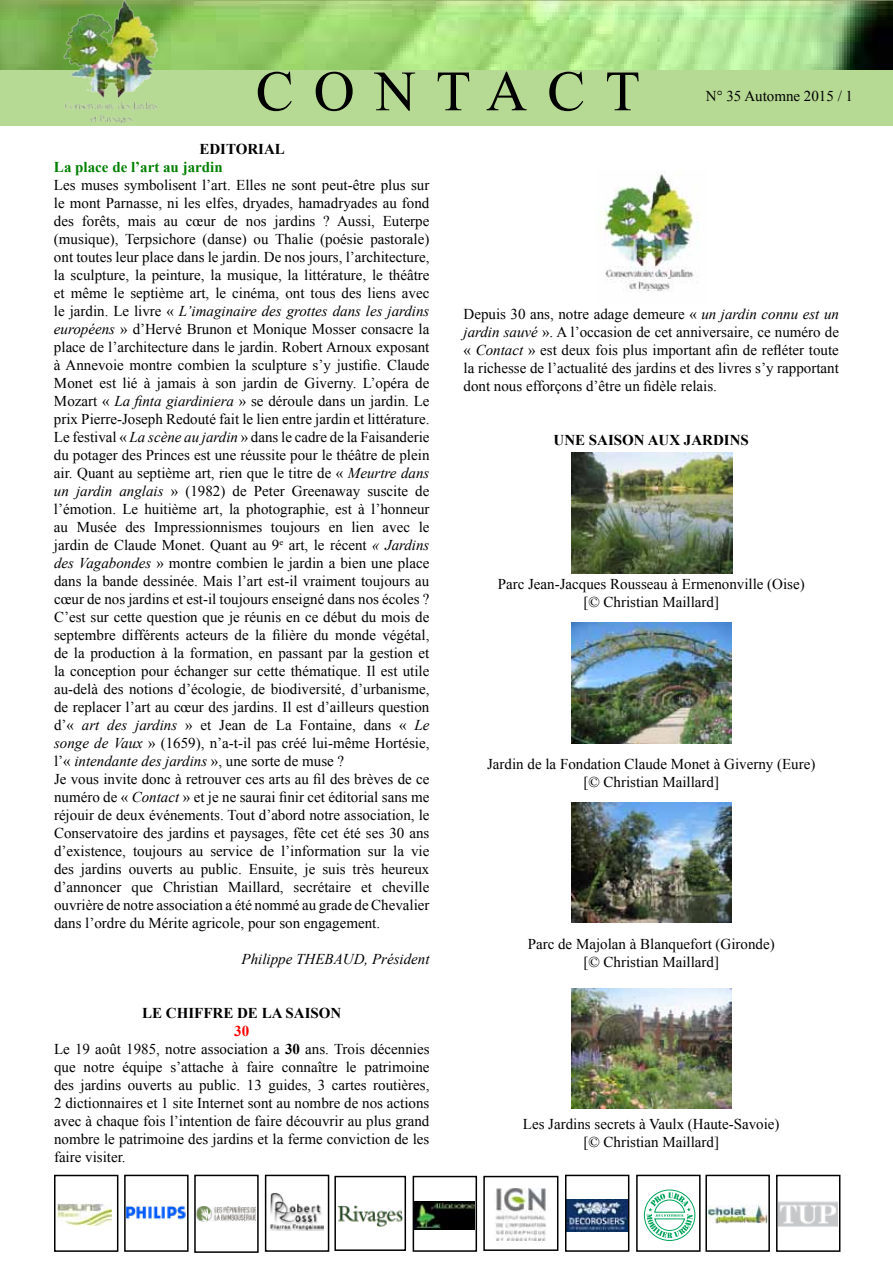
<style>
.page{position:relative;width:893px;height:1263px;background:#fff}
.page>*{position:absolute;margin:0;border:0;box-sizing:border-box;transform-origin:0 0}
.t1{font:57px "Times New Roman";letter-spacing:.35em;color:#000}
.t2{font:15px/18px "Times New Roman";color:#000;text-align:center}
.t3{font:700 15px "Times New Roman";color:#000}
.t4{font:italic 15px "Times New Roman";color:#000}
.t5{font:700 15px "Times New Roman";color:#008000}
.s1{font-style:italic}
.s2{font-weight:700;color:#f00}
.s3{font-weight:700}
</style>
<div class="page">
<div style="left:636px;top:1175px;width:65px;height:77px;border:2px solid #000"></div>
<div style="left:0;top:70px;width:893px;height:55px;background:#b6d993"></div>
<img style="left:0;top:0;width:893px;height:70px">
<img style="left:54px;top:0;width:120px;height:126px">
<img style="left:708px;top:1205px;width:59px;height:18px">
<img style="left:197px;top:1206px;width:59px;height:15px">
<img style="left:270px;top:1193px;width:54px;height:37px">
<img style="left:338px;top:1205px;width:65px;height:21px">
<img style="left:779px;top:1201px;width:58px;height:26px">
<img style="left:495px;top:1188px;width:51px;height:53px">
<img style="left:416px;top:1202px;width:58px;height:28px">
<img style="left:568px;top:1200px;width:58px;height:31px">
<img style="left:58px;top:1204px;width:53px;height:21px">
<div style="left:776px;top:1175px;width:64px;height:77px;border:2px solid #000"></div>
<div style="left:124px;top:1175px;width:65px;height:77px;border:2px solid #000"></div>
<div style="left:194px;top:1175px;width:65px;height:78px;border:2px solid #000"></div>
<div style="left:265px;top:1175px;width:64px;height:77px;border:2px solid #000"></div>
<div style="left:334px;top:1176px;width:72px;height:75px;border:2px solid #000"></div>
<div style="left:413px;top:1176px;width:64px;height:76px;border:2px solid #000"></div>
<div style="left:483px;top:1176px;width:75px;height:75px;border:2px solid #000"></div>
<div style="left:54px;top:1175px;width:64px;height:77px;border:2px solid #000"></div>
<div style="left:565px;top:1175px;width:64px;height:77px;border:2px solid #000"></div>
<div style="left:705px;top:1175px;width:65px;height:77px;border:2px solid #000"></div>
<img style="left:126px;top:1198px;width:60px;height:29px">
<div style="left:644px;top:1190px;width:51px;height:51px;border:1px solid #00a65c;border-radius:50%"></div>
<svg style="left:647px;top:1192px;width:46px;height:46px"></svg>
<img style="left:572px;top:453px;width:160px;height:120px">
<img style="left:571px;top:623px;width:160px;height:120px">
<img style="left:571px;top:802px;width:160px;height:121px">
<img style="left:571px;top:988px;width:160px;height:121px">
<img style="left:603px;top:174px;width:96px;height:118px">
<h1 class="t1" style="left:256px;top:53px;width:386px">CONTACT</h1>
<p class="t2" style="left:706px;top:87px;width:149px">N° 35 Automne 2015 / 1</p>
<p class="t3" style="left:199px;top:139px;width:87px">EDITORIAL</p>
<p class="t5" style="left:54px;top:157px;width:170px">La place de l’art au jardin</p>
<p class="t2" style="left:54px;top:176px;width:377px;text-align:left">Les muses symbolisent l’art. Elles ne sont peut-être plus sur le mont Parnasse, ni les elfes, dryades, hamadryades au fond des forêts, mais au cœur de nos jardins ? Aussi, Euterpe (musique), Terpsichore (danse) ou Thalie (poésie pastorale) ont toutes leur place dans le jardin. De nos jours, l’architecture, la sculpture, la peinture, la musique, la littérature, le théâtre et même le septième art, le cinéma, ont tous des liens avec le jardin. Le livre « <span class="s1">L’imaginaire des grottes dans les jardins européens</span> » d’Hervé Brunon et Monique Mosser consacre la place de l’architecture dans le jardin. Robert Arnoux exposant à Annevoie montre combien la sculpture s’y justifie. Claude Monet est lié à jamais à son jardin de Giverny. L’opéra de Mozart « <span class="s1">La finta giardiniera</span> » se déroule dans un jardin. Le prix Pierre-Joseph Redouté fait le lien entre jardin et littérature.<br>Le festival « <span class="s1">La scène au jardin</span> » dans le cadre de la Faisanderie du potager des Princes est une réussite pour le théâtre de plein air. Quant au septième art, rien que le titre de « <span class="s1">Meurtre dans un jardin anglais</span> » (1982) de Peter Greenaway suscite de l’émotion. Le huitième art, la photographie, est à l’honneur au Musée des Impressionnismes toujours en lien avec le jardin de Claude Monet. Quant au 9<sup>e</sup> art, le récent <span class="s1">« Jardins des Vagabondes</span> » montre combien le jardin a bien une place dans la bande dessinée. Mais l’art est-il vraiment toujours au cœur de nos jardins et est-il toujours enseigné dans nos écoles ?<br>C’est sur cette question que je réunis en ce début du mois de septembre différents acteurs de la filière du monde végétal, de la production à la formation, en passant par la gestion et la conception pour échanger sur cette thématique. Il est utile au-delà des notions d’écologie, de biodiversité, d’urbanisme, de replacer l’art au cœur des jardins. Il est d’ailleurs question d’« <span class="s1">art des jardins</span> » et Jean de La Fontaine, dans « <span class="s1">Le songe de Vaux</span> » (1659), n’a-t-il pas créé lui-même Hortésie, l’« <span class="s1">intendante des jardins</span> », une sorte de muse ?<br>Je vous invite donc à retrouver ces arts au fil des brèves de ce numéro de « <span class="s1">Contact</span> » et je ne saurai finir cet éditorial sans me réjouir de deux événements. Tout d’abord notre association, le Conservatoire des jardins et paysages, fête cet été ses 30 ans d’existence, toujours au service de l’information sur la vie des jardins ouverts au public. Ensuite, je suis très heureux d’annoncer que Christian Maillard, secrétaire et cheville ouvrière de notre association a été nommé au grade de Chevalier dans l’ordre du Mérite agricole, pour son engagement.</p>
<p class="t4" style="left:242px;top:949px;width:189px">Philippe THEBAUD, Président</p>
<p class="t3" style="left:142px;top:1003px;width:201px">LE CHIFFRE DE LA SAISON</p>
<p class="t2" style="left:54px;top:1022px;width:377px;text-align:left;text-indent:180px"><span class="s2">30<br></span>Le 19 août 1985, notre association a <span class="s3">30</span> ans. Trois décennies que notre équipe s’attache à faire connaître le patrimoine des jardins ouverts au public. 13 guides, 3 cartes routières, 2 dictionnaires et 1 site Internet sont au nombre de nos actions avec à chaque fois l’intention de faire découvrir au plus grand nombre le patrimoine des jardins et la ferme conviction de les faire visiter.</p>
<p class="t2" style="left:463px;top:305px;width:377px;text-align:justify">Depuis 30 ans, notre adage demeure « <span class="s1">un jardin connu est un jardin sauvé</span> ». A l’occasion de cet anniversaire, ce numéro de « <span class="s1">Contact</span> » est deux fois plus important afin de refléter toute la richesse de l’actualité des jardins et des livres s’y rapportant dont nous efforçons d’être un fidèle relais.</p>
<p class="t3" style="left:553px;top:430px;width:197px">UNE SAISON AUX JARDINS</p>
<p class="t2" style="left:498px;top:575px;width:309px">Parc Jean-Jacques Rousseau à Ermenonville (Oise) [© Christian Maillard]</p>
<p class="t2" style="left:487px;top:755px;width:330px">Jardin de la Fondation Claude Monet à Giverny (Eure) [© Christian Maillard]</p>
<p class="t2" style="left:528px;top:935px;width:249px">Parc de Majolan à Blanquefort (Gironde) [© Christian Maillard]</p>
<p class="t2" style="left:523px;top:1115px;width:258px">Les Jardins secrets à Vaulx (Haute-Savoie) [© Christian Maillard]</p>
</div>
